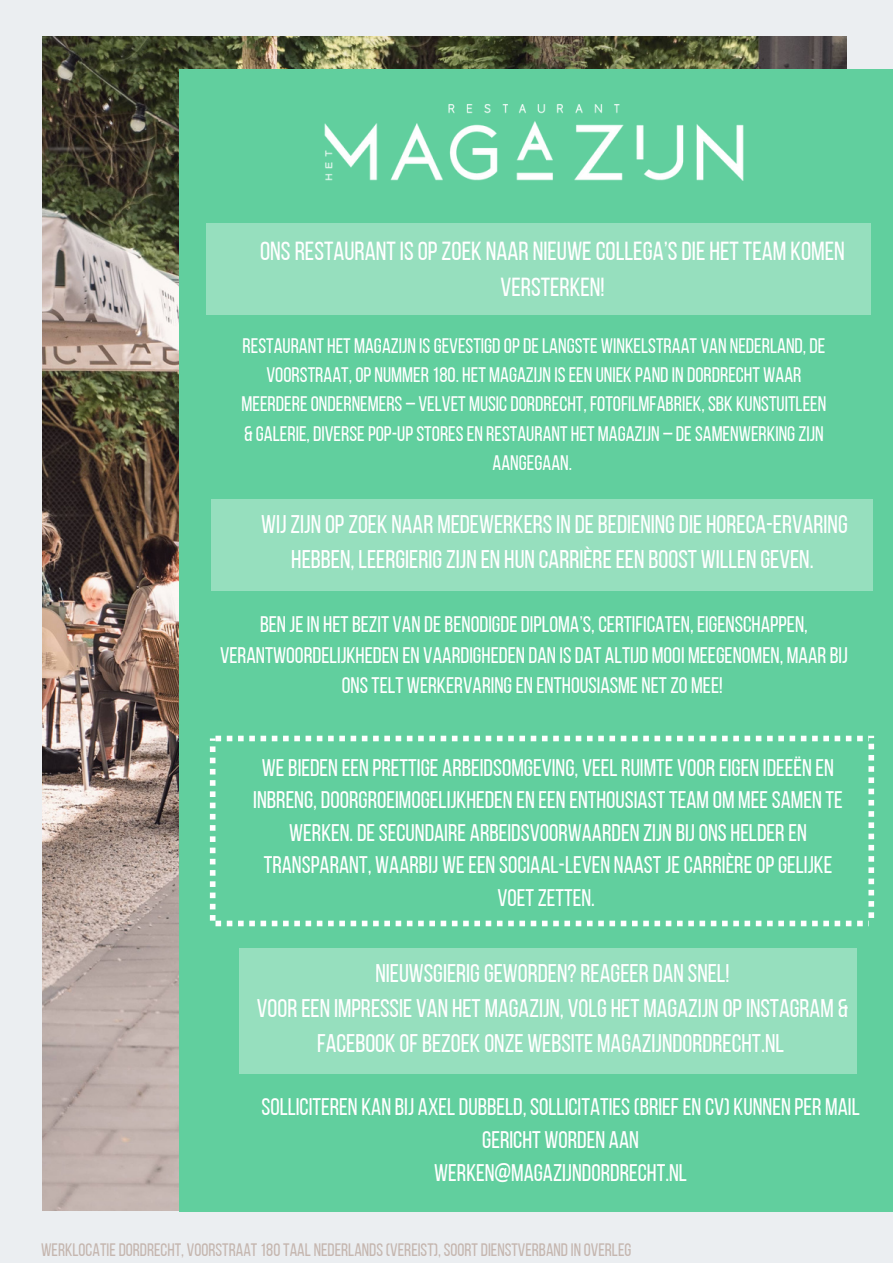
<style>
.page{position:relative;width:893px;height:1264px;background:#fff}
.page>*{position:absolute;margin:0;border:0;box-sizing:border-box;transform-origin:0 0}
.t1{font:26.1px/36px "Bebas Neue";color:#fff;text-align:center}
.t2{font:25.5px/34.8px "Bebas Neue";color:#fff;text-align:center}
.t3{font:24px/32.5px "Bebas Neue";color:#fff;text-align:center}
.t4{font:22.5px/30.3px "Bebas Neue";color:#fff;text-align:center}
.t5{font:21px/29.2px "Bebas Neue";color:#fff;text-align:center}
.t6{font:18px "Bebas Neue";color:#c5b6af}
</style>
<div class="page">
<div style="left:0;top:0;width:892px;height:1262px;background:#ebeef1"></div>
<img style="left:43px;top:36px;width:802px;height:1174px">
<div style="left:179px;top:69px;width:713px;height:1142px;background:#61cf9e"></div>
<img style="left:324px;top:104px;width:420px;height:77px">
<div style="left:206px;top:223px;width:664px;height:91px;background:#96dfbe"></div>
<div style="left:211px;top:499px;width:661px;height:91px;background:#96dfbe"></div>
<div style="left:239px;top:947px;width:618px;height:126px;background:#96dfbe"></div>
<svg style="left:210px;top:735px;width:664px;height:191px"></svg>
<p class="t1" style="left:260px;top:235px;width:586px">ONSRESTAURANTISOPZOEK NAAR NIEUWECOLLEGA’SDIE HETTEAM KOMEN<br>VERSTERKEN!</p>
<p class="t5" style="left:241px;top:333px;width:586px">RESTAURANT HET MAGAZIJN ISGEVESTIGDOPDELANGSTE WINKELSTRAAT VAN NEDERLAND, DE VOORSTRAAT, OP NUMMER180. HET MAGAZIJN ISEEN UNIEK PANDIN DORDRECHT WAAR MEERDEREONDERNEMERS – VELVET MUSICDORDRECHT, FOTOFILMFABRIEK, SBK KUNSTUITLEEN &amp; GALERIE, DIVERSEPOP-UPSTORESEN RESTAURANT HET MAGAZIJN – DESAMENWERKINGZIJN AANGEGAAN.</p>
<p class="t2" style="left:261px;top:509px;width:588px">WIJZIJN OPZOEK NAAR MEDEWERKERSIN DEBEDIENINGDIE HORECA-ERVARING<br>HEBBEN, LEERGIERIGZIJN EN HUN CARRIÈREEEN BOOST WILLEN GEVEN.</p>
<p class="t4" style="left:220px;top:611px;width:629px">BEN JEIN HETBEZIT VAN DEBENODIGDEDIPLOMA’S, CERTIFICATEN, EIGENSCHAPPEN,<br>VERANTWOORDELIJKHEDEN EN VAARDIGHEDEN DAN ISDAT ALTIJD MOOI MEEGENOMEN, MAARBIJ<br>ONSTELT WERKERVARINGEN ENTHOUSIASME NETZO MEE!</p>
<p class="t3" style="left:253px;top:753px;width:591px">WEBIEDEN EEN PRETTIGE ARBEIDSOMGEVING, VEELRUIMTE VOOREIGEN IDEEËN EN INBRENG, DOORGROEIMOGELIJKHEDEN EN EEN ENTHOUSIASTTEAM OM MEESAMEN TE WERKEN. DESECUNDAIRE ARBEIDSVOORWAARDEN ZIJN BIJONS HELDEREN TRANSPARANT, WAARBIJ WEEEN SOCIAAL-LEVEN NAASTJECARRIÈREOPGELIJKE VOETZETTEN.</p>
<p class="t2" style="left:257px;top:958px;width:592px">NIEUWSGIERIGGEWORDEN?REAGEERDAN SNEL!<br>VOOREEN IMPRESSIE VAN HET MAGAZIJN, VOLG HET MAGAZIJN OPINSTAGRAM &amp;<br>FACEBOOK OFBEZOEK ONZE WEBSITE MAGAZIJNDORDRECHT.NL</p>
<p class="t3" style="left:261px;top:1093px;width:599px">SOLLICITEREN KAN BIJ AXELDUBBELD, SOLLICITATIES(BRIEFEN CV) KUNNEN PER MAIL<br>GERICHT WORDEN AAN<br>WERKEN@MAGAZIJNDORDRECHT.NL</p>
<p class="t6" style="left:41px;top:1242px;width:591px">WERKLOCATIE DORDRECHT, VOORSTRAAT180 TAAL NEDERLANDS (VEREIST), SOORT DIENSTVERBANDIN OVERLEG</p>
</div>
